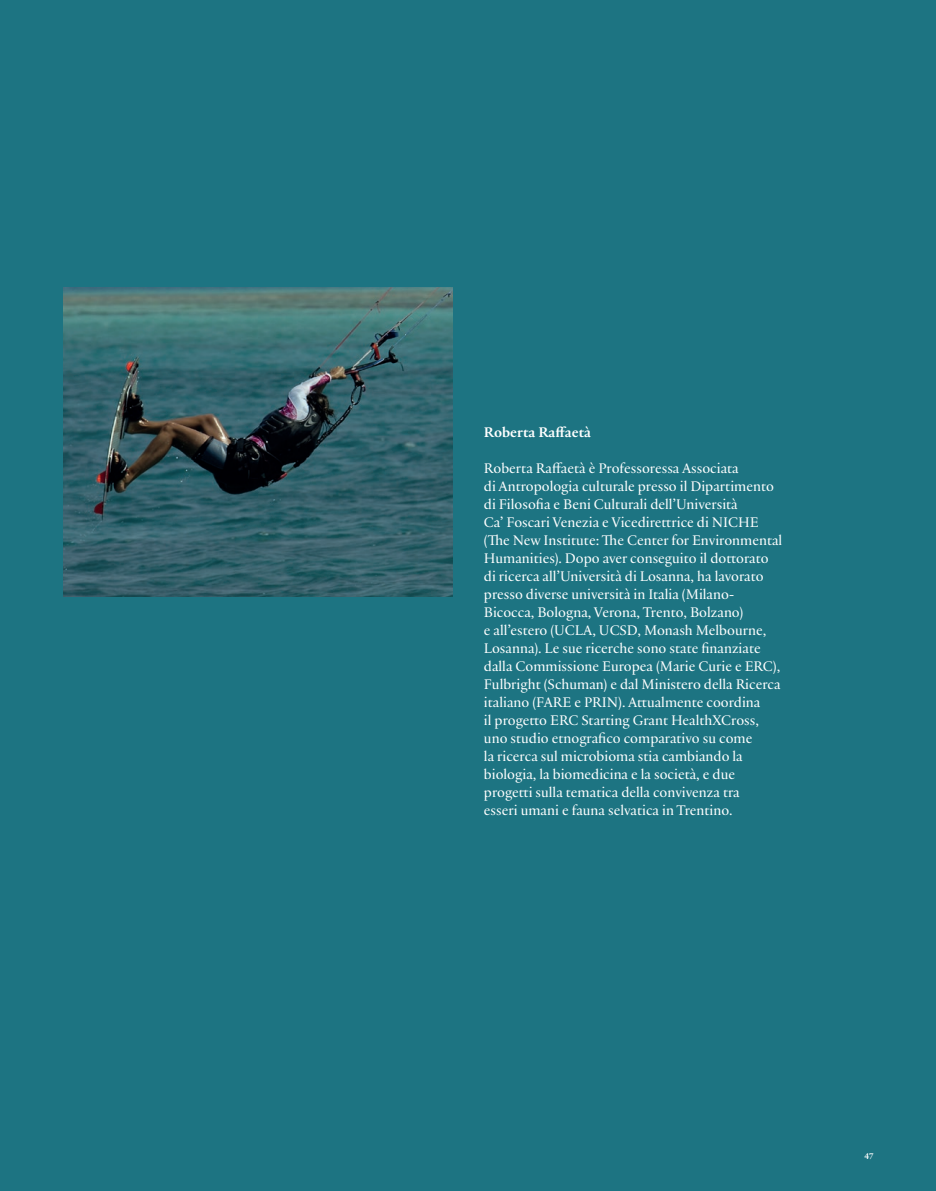
<style>
.page{position:relative;width:936px;height:1191px;background:#fff}
.page>*{position:absolute;margin:0;border:0;box-sizing:border-box;transform-origin:0 0}
.t1{font:15px/18px "Practice";color:#fff}
.t2{font:700 15px "Practice";color:#fff}
.t3{font:700 9px "Practice";color:#fff}
</style>
<div class="page">
<div style="left:0;top:0;width:935px;height:1191px;background:#1d7482"></div>
<img style="left:64px;top:287px;width:388px;height:309px">
<p class="t2" style="left:484px;top:421px;width:109px">Roberta Raffaetà</p>
<p class="t1" style="left:484px;top:458px;width:300px">Roberta Raffaetà è Professoressa Associata<br>di Antropologia culturale presso il Dipartimento di Filosofia e Beni Culturali dell’Università<br>Ca’ Foscari Venezia e Vicedirettrice di NICHE (The New Institute: The Center for Environmental Humanities). Dopo aver conseguito il dottorato di ricerca all’Università di Losanna, ha lavorato presso diverse università in Italia (Milano-Bicocca, Bologna, Verona, Trento, Bolzano)<br>e all’estero (UCLA, UCSD, Monash Melbourne, Losanna). Le sue ricerche sono state finanziate dalla Commissione Europea (Marie Curie e ERC), Fulbright (Schuman) e dal Ministero della Ricerca italiano (FARE e PRIN). Attualmente coordina<br>il progetto ERC Starting Grant HealthXCross, uno studio etnografico comparativo su come<br>la ricerca sul microbioma stia cambiando la biologia, la biomedicina e la società, e due progetti sulla tematica della convivenza tra<br>esseri umani e fauna selvatica in Trentino.</p>
<p class="t3" style="left:864px;top:1149px;width:11px">47</p>
</div>
